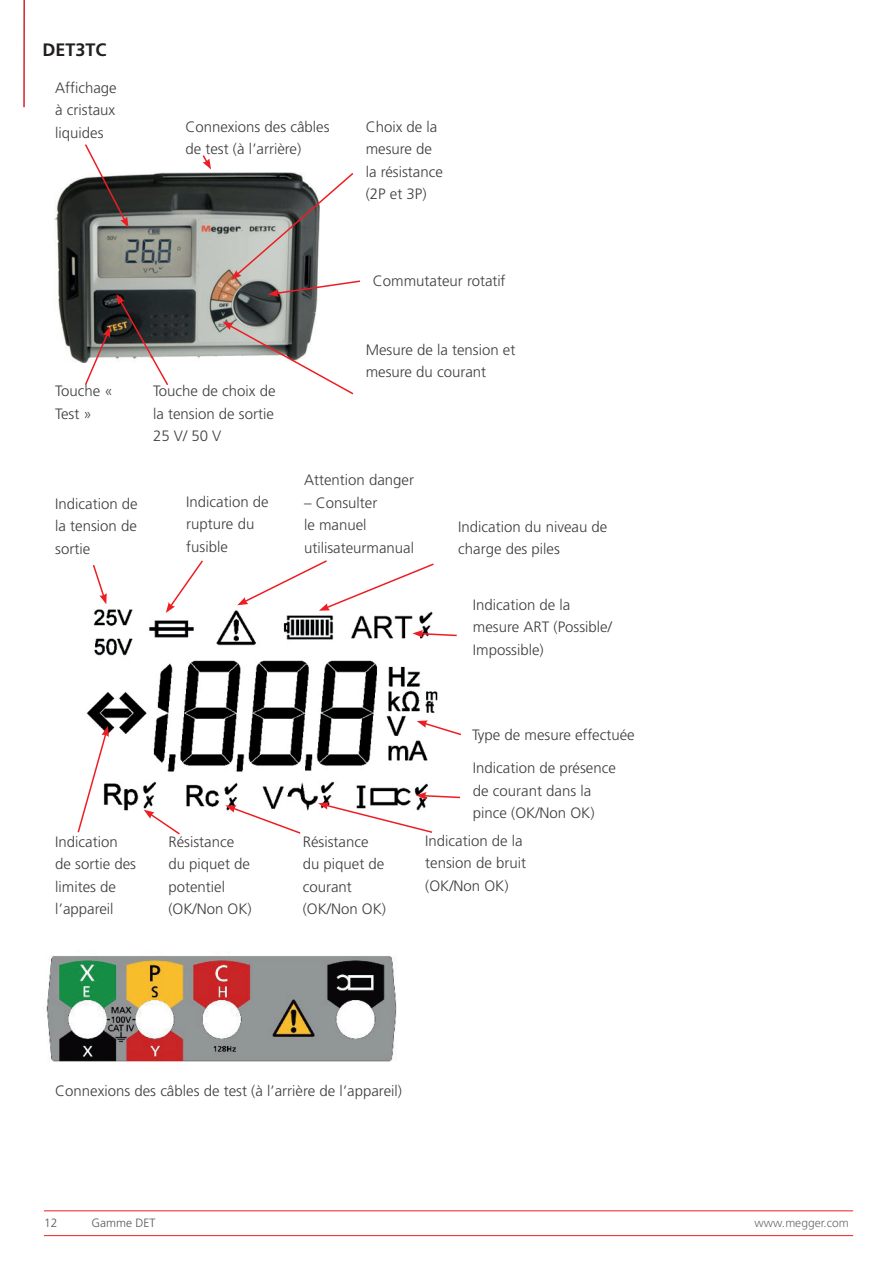
<style>
.page{position:relative;width:893px;height:1263px;background:#fff}
.page>*{position:absolute;margin:0;border:0;box-sizing:border-box;transform-origin:0 0}
.t1{font:700 18px "Frutiger LT Pro";color:#231f20}
.t2{font:300 15px/22.5px "Frutiger LT Pro";color:#3e3e3f}
.t3{font:300 12px "Frutiger LT Pro";color:#6c6d70}
.t4{font:300 12px "Frutiger LT Pro";color:#57585a}
</style>
<div class="page">
<hr style="left:44px;top:1210px;width:809px;height:1px;background:#ee1d23">
<hr style="left:44px;top:1235px;width:809px;height:1px;background:#ee1d23">
<hr style="left:23px;top:0;width:2px;height:107px;background:#d1232a">
<img style="left:54px;top:172px;width:264px;height:190px">
<svg style="left:84px;top:144px;width:45px;height:84px"></svg>
<svg style="left:202px;top:155px;width:9px;height:14px"></svg>
<svg style="left:231px;top:172px;width:129px;height:125px"></svg>
<svg style="left:223px;top:322px;width:131px;height:73px"></svg>
<svg style="left:117px;top:294px;width:53px;height:91px"></svg>
<svg style="left:84px;top:327px;width:27px;height:58px"></svg>
<img style="left:86px;top:609px;width:352px;height:202px">
<svg style="left:166px;top:560px;width:38px;height:53px"></svg>
<svg style="left:237px;top:560px;width:198px;height:51px"></svg>
<svg style="left:412px;top:630px;width:45px;height:8px"></svg>
<svg style="left:417px;top:720px;width:44px;height:16px"></svg>
<svg style="left:318px;top:792px;width:143px;height:41px"></svg>
<svg style="left:225px;top:805px;width:77px;height:29px"></svg>
<svg style="left:144px;top:810px;width:38px;height:25px"></svg>
<svg style="left:77px;top:726px;width:32px;height:107px"></svg>
<svg style="left:93px;top:565px;width:14px;height:39px"></svg>
<img style="left:46px;top:955px;width:351px;height:107px">
<p class="t1" style="left:43px;top:39px;width:66px">DET3TC</p>
<p class="t2" style="left:55px;top:76px;width:63px;text-align:justify">Affichage à cristaux liquides</p>
<p class="t2" style="left:55px;top:380px;width:59px">Touche «<br>Test »</p>
<p class="t2" style="left:185px;top:115px;width:146px">Connexions des câbles de test (à l’arrière)</p>
<p class="t2" style="left:366px;top:115px;width:79px">Choix de la mesure de la résistance (2P et 3P)</p>
<p class="t2" style="left:373px;top:269px;width:134px">Commutateur rotatif</p>
<p class="t2" style="left:153px;top:380px;width:124px;text-align:justify">Touche de choix de la tension de sortie 25 V/ 50 V</p>
<p class="t2" style="left:366px;top:338px;width:151px">Mesure de la tension et mesure du courant</p>
<p class="t2" style="left:55px;top:492px;width:84px;text-align:justify">Indication de la tension de sortie</p>
<p class="t2" style="left:186px;top:490px;width:84px">Indication de rupture du fusible</p>
<p class="t2" style="left:55px;top:830px;width:82px">Indication de sortie des limites de l’appareil</p>
<p class="t2" style="left:168px;top:830px;width:85px">Résistance du piquet de potentiel (OK/Non OK)</p>
<p class="t2" style="left:304px;top:469px;width:112px">Attention danger</p>
<p class="t2" style="left:304px;top:491px;width:111px">– Consulter<br>le manuel utilisateurmanual</p>
<p class="t2" style="left:458px;top:515px;width:151px">Indication du niveau de charge des piles</p>
<p class="t2" style="left:473px;top:593px;width:141px">Indication de la mesure ART (Possible/<br>Impossible)</p>
<p class="t2" style="left:303px;top:830px;width:85px">Résistance du piquet de courant (OK/Non OK)</p>
<p class="t2" style="left:472px;top:723px;width:164px">Type de mesure effectuée</p>
<p class="t2" style="left:473px;top:757px;width:145px">Indication de présence de courant dans la pince (OK/Non OK)</p>
<p class="t2" style="left:425px;top:830px;width:102px">Indication de la tension de bruit (OK/Non OK)</p>
<p class="t2" style="left:55px;top:1079px;width:348px">Connexions des câbles de test (à l’arrière de l’appareil)</p>
<p class="t4" style="left:44px;top:1216px;width:15px">12</p>
<p class="t4" style="left:92px;top:1216px;width:65px">Gamme DET</p>
<p class="t3" style="left:755px;top:1216px;width:96px">www.megger.com</p>
</div>
